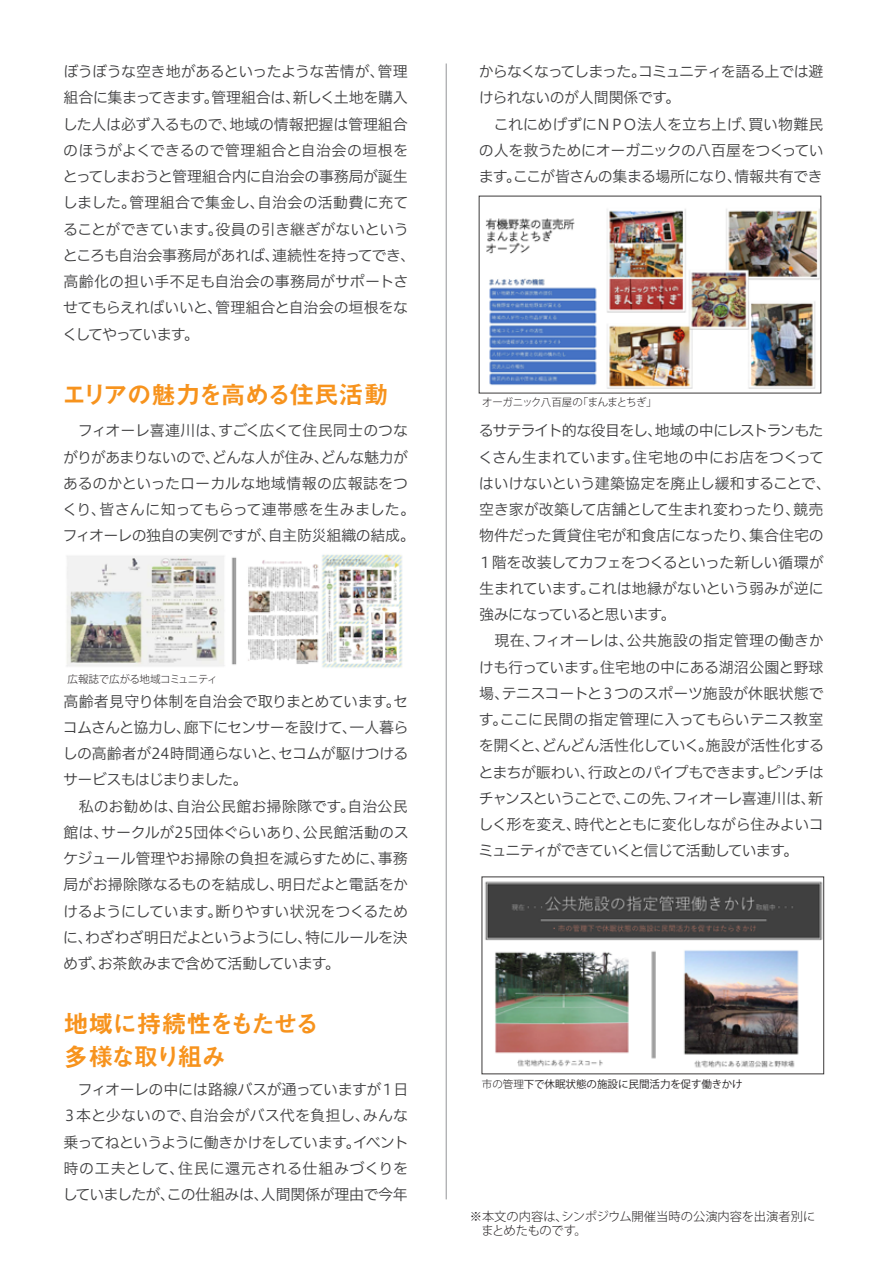
<style>
.page{position:relative;width:893px;height:1263px;background:#fff}
.page>*{position:absolute;margin:0;border:0;box-sizing:border-box;transform-origin:0 0}
.t1{font:24.9px/32.4px "Midashi Go Pro MB31";letter-spacing:-.095em;color:#f7931d}
.t2{font:24.9px "Midashi Go Pro MB31";letter-spacing:-.05em;color:#f7931d}
.t3{font:15px/26.2px "Hiragino UD Sans F Std N W3";letter-spacing:-.025em;color:#3e3e3f}
.t4{font:300 12.3px/14.7px "Koz Go Pr 6 N";color:#231f20}
.t5{font:300 10.5px "Koz Go Pr 6 N";letter-spacing:-.04em;color:#231f20}
.t6{font:10.5px "Koz Go Pr 6 N";color:#231f20}
.s1{font-weight:300}
</style>
<div class="page">
<img style="left:485px;top:197px;width:337px;height:192px">
<img style="left:66px;top:554px;width:337px;height:114px">
<img style="left:484px;top:881px;width:338px;height:187px">
<hr style="left:446px;top:64px;width:1px;height:1135px;background:#939598">
<p class="t3" style="left:63px;top:57px;width:354px">ぼうぼうな空き地があるといったような苦情が、管理組合に集まってきます。管理組合は、新しく土地を購入した人は必ず入るもので、地域の情報把握は管理組合のほうがよくできるので管理組合と自治会の垣根をとってしまおうと管理組合内に自治会の事務局が誕生しました。管理組合で集金し、自治会の活動費に充てることができています。役員の引き継ぎがないというところも自治会事務局があれば、連続性を持ってでき、高齢化の担い手不足も自治会の事務局がサポートさせてもらえればいいと、管理組合と自治会の垣根をなくしてやっています。</p>
<h1 class="t2" style="left:62px;top:375px;width:328px">エリアの魅力を高める住民活動</h1>
<p class="t3" style="left:63px;top:417px;width:354px">　フィオーレ喜連川は、すごく広くて住民同士のつながりがあまりないので、どんな人が住み、どんな魅力があるのかといったローカルな地域情報の広報誌をつくり、皆さんに知ってもらって連帯感を生みました。フィオーレの独自の実例ですが、自主防災組織の結成。</p>
<p class="t5" style="left:68px;top:673px;width:152px">広報誌で広がる地域コミュニティ</p>
<p class="t3" style="left:63px;top:687px;width:348px">高齢者見守り体制を自治会で取りまとめています。セコムさんと協力し、廊下にセンサーを設けて、一人暮らしの高齢者が24時間通らないと、セコムが駆けつけるサービスもはじまりました。<br>　私のお勧めは、自治公民館お掃除隊です。自治公民館は、サークルが25団体ぐらいあり、公民館活動のスケジュール管理やお掃除の負担を減らすために、事務局がお掃除隊なるものを結成し、明日だよと電話をかけるようにしています。断りやすい状況をつくるために、わざわざ明日だよというようにし、特にルールを決めず、お茶飲みまで含めて活動しています。</p>
<h1 class="t1" style="left:63px;top:1005px;width:258px">地域に持続性をもたせる多様な取り組み</h1>
<p class="t3" style="left:62px;top:1075px;width:348px;text-align:justify">　フィオーレの中には路線バスが通っていますが１日３本と少ないので、自治会がバス代を負担し、みんな乗ってねというように働きかけをしています。イベント時の工夫として、住民に還元される仕組みづくりをしていましたが、この仕組みは、人間関係が理由で今年</p>
<p class="t3" style="left:479px;top:57px;width:346px">からなくなってしまった。コミュニティを語る上では避けられないのが人間関係です。<br>　これにめげずにＮＰＯ法人を立ち上げ、買い物難民の人を救うためにオーガニックの八百屋をつくっています。ここが皆さんの集まる場所になり、情報共有でき</p>
<p class="t5" style="left:482px;top:396px;width:176px">オーガニック八百屋の「まんまとちぎ」</p>
<p class="t3" style="left:478px;top:417px;width:355px">るサテライト的な役目をし、地域の中にレストランもたくさん生まれています。住宅地の中にお店をつくってはいけないという建築協定を廃止し緩和することで、空き家が改築して店舗として生まれ変わったり、競売物件だった賃貸住宅が和食店になったり、集合住宅の<br>１階を改装してカフェをつくるといった新しい循環が生まれています。これは地縁がないという弱みが逆に強みになっていると思います。<br>　現在、フィオーレは、公共施設の指定管理の働きかけも行っています。住宅地の中にある湖沼公園と野球場、テニスコートと３つのスポーツ施設が休眠状態です。ここに民間の指定管理に入ってもらいテニス教室を開くと、どんどん活性化していく。施設が活性化するとまちが賑わい、行政とのパイプもできます。ピンチはチャンスということで、この先、フィオーレ喜連川は、新しく形を変え、時代とともに変化しながら住みよいコミュニティができていくと信じて活動しています。</p>
<p class="t6" style="left:482px;top:1078px;width:262px"><span class="s1">市の管理</span>下で休眠状態の施設に民間活力を促す働きかけ</p>
<p class="t4" style="left:470px;top:1209px;width:347px">※本文の内容は、シンポジウム開催当時の公演内容を出演者別に　まとめたものです。</p>
</div>
